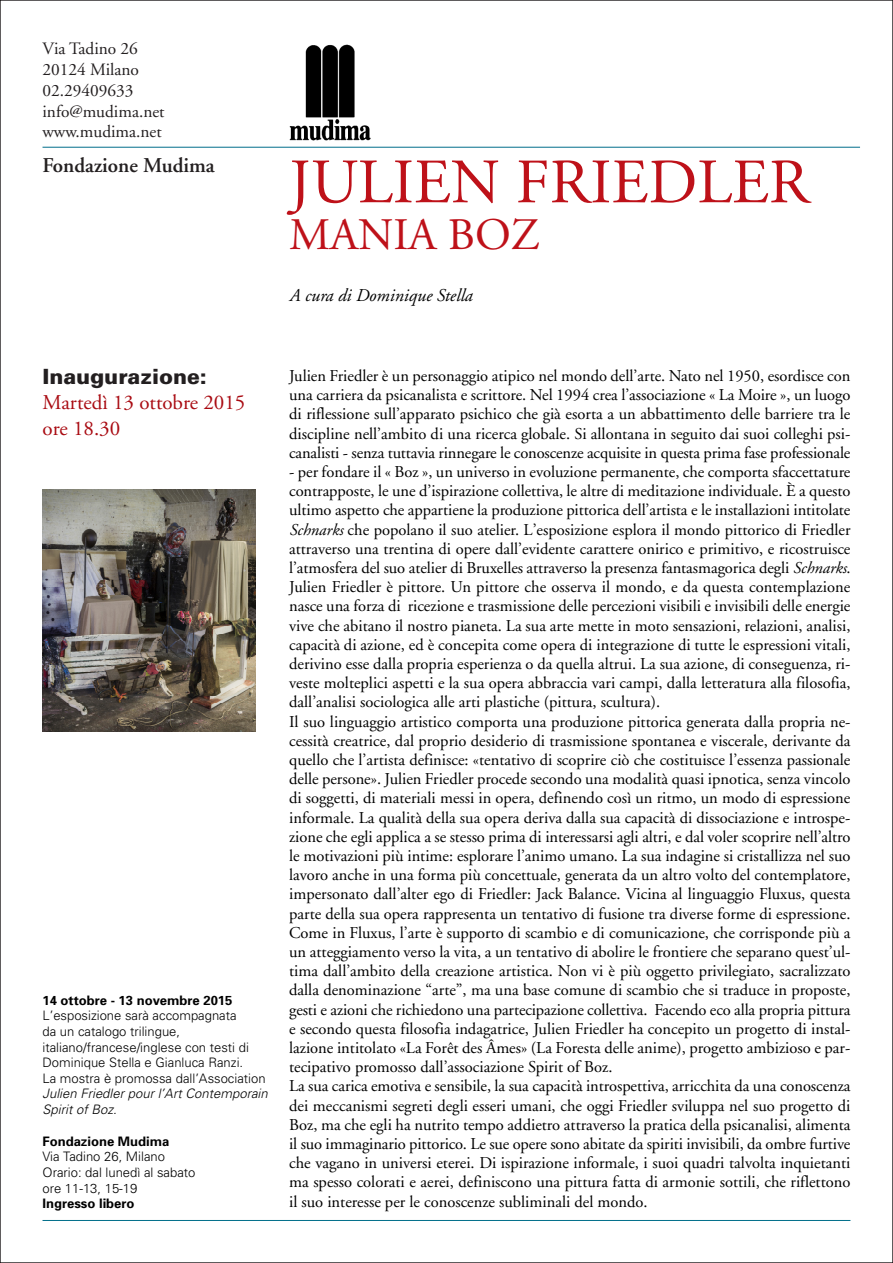
<style>
.page{position:relative;width:893px;height:1263px;background:#fff}
.page>*{position:absolute;margin:0;border:0;box-sizing:border-box;transform-origin:0 0}
.t1{font:63px "Adobe Garamond";color:#be1119}
.t2{font:45px "Adobe Garamond";color:#be1119}
.t3{font:21px/25.2px "Adobe Garamond";color:#a90b12}
.t4{font:600 21px "Adobe Garamond";color:#231f20}
.t5{font:900 21px "Univers";color:#231f20}
.t6{font:italic 18px "Adobe Garamond";color:#000}
.t7{font:17.25px/20.9px "Adobe Garamond";color:#231f20}
.t8{font:16.5px/19.2px "Adobe Garamond";color:#000;text-align:justify}
.t9{font:300 13.05px/15.6px "Univers";color:#000}
.t10{font:700 13.05px "Univers";color:#000}
.t11{font:italic 300 13.05px/15.6px "Univers";letter-spacing:.005em;color:#000}
.s1{font-style:italic}
</style>
<div class="page">
<hr style="left:43px;top:147px;width:817px;height:1px;background:#016e8a">
<hr style="left:43px;top:1220px;width:807px;height:1px;background:#016e8a">
<img style="left:289px;top:44px;width:82px;height:97px">
<img style="left:43px;top:490px;width:212px;height:242px">
<p class="t7" style="left:43px;top:40px;width:124px">Via Tadino 26<br>20124 Milano<br>02.29409633 info@mudima.net www.mudima.net</p>
<p class="t4" style="left:43px;top:157px;width:174px">Fondazione Mudima</p>
<h1 class="t1" style="left:289px;top:157px;width:522px">JULIEN FRIEDLER</h1>
<h2 class="t2" style="left:289px;top:217px;width:252px">MANIA BOZ</h2>
<p class="t6" style="left:289px;top:288px;width:185px">A cura di Dominique Stella</p>
<p class="t5" style="left:43px;top:369px;width:166px">Inaugurazione:</p>
<p class="t3" style="left:43px;top:392px;width:204px">Martedì 13 ottobre 2015 ore 18.30</p>
<p class="t10" style="left:43px;top:995px;width:191px">14 ottobre - 13 novembre 2015</p>
<p class="t9" style="left:43px;top:1009px;width:225px">L’esposizione sarà accompagnata<br>da un catalogo trilingue, italiano/francese/inglese con testi di Dominique Stella e Gianluca Ranzi.<br>La mostra è promossa dall’Association</p>
<p class="t11" style="left:43px;top:1087px;width:227px">Julien Friedler pour l’Art Contemporain<br>Spirit of Boz.</p>
<p class="t10" style="left:43px;top:1136px;width:128px">Fondazione Mudima</p>
<p class="t9" style="left:43px;top:1150px;width:154px">Via Tadino 26, Milano<br>Orario: dal lunedì al sabato ore 11-13, 15-19</p>
<p class="t10" style="left:43px;top:1199px;width:94px">Ingresso libero</p>
<p class="t8" style="left:289px;top:368px;width:563px">Julien Friedler è un personaggio atipico nel mondo dell’arte. Nato nel 1950, esordisce con una carriera da psicanalista e scrittore. Nel 1994 crea l’associazione « La Moire », un luogo di riflessione sull’apparato psichico che già esorta a un abbattimento delle barriere tra le discipline nell’ambito di una ricerca globale. Si allontana in seguito dai suoi colleghi psi&shy;canalisti - senza tuttavia rinnegare le conoscenze acquisite in questa prima fase professionale</p>
<p class="t8" style="left:289px;top:464px;width:563px;text-align:left">- per fondare il « Boz », un universo in evoluzione permanente, che comporta sfaccettature contrapposte, le une d’ispirazione collettiva, le altre di meditazione individuale. È a questo ultimo aspetto che appartiene la produzione pittorica dell’artista e le installazioni intitolate <span class="s1">Schnarks</span> che popolano il suo atelier. L’esposizione esplora il mondo pittorico di Friedler attraverso una trentina di opere dall’evidente carattere onirico e primitivo, e ricostruisce l’atmosfera del suo atelier di Bruxelles attraverso la presenza fantasmagorica degli <span class="s1">Schnarks</span>.<br>Julien Friedler è pittore. Un pittore che osserva il mondo, e da questa contemplazione nasce una forza di ricezione e trasmissione delle percezioni visibili e invisibili delle energie vive che abitano il nostro pianeta. La sua arte mette in moto sensazioni, relazioni, analisi, capacità di azione, ed è concepita come opera di integrazione di tutte le espressioni vitali, derivino esse dalla propria esperienza o da quella altrui. La sua azione, di conseguenza, ri&shy;veste molteplici aspetti e la sua opera abbraccia vari campi, dalla letteratura alla filosofia, dall’analisi sociologica alle arti plastiche (pittura, scultura).<br>Il suo linguaggio artistico comporta una produzione pittorica generata dalla propria ne&shy;cessità creatrice, dal proprio desiderio di trasmissione spontanea e viscerale, derivante da quello che l’artista definisce: «tentativo di scoprire ciò che costituisce l’essenza passionale delle persone». Julien Friedler procede secondo una modalità quasi ipnotica, senza vincolo di soggetti, di materiali messi in opera, definendo così un ritmo, un modo di espressione informale. La qualità della sua opera deriva dalla sua capacità di dissociazione e introspe&shy;zione che egli applica a se stesso prima di interessarsi agli altri, e dal voler scoprire nell’altro le motivazioni più intime: esplorare l’animo umano. La sua indagine si cristallizza nel suo lavoro anche in una forma più concettuale, generata da un altro volto del contemplatore, impersonato dall’alter ego di Friedler: Jack Balance. Vicina al linguaggio Fluxus, questa parte della sua opera rappresenta un tentativo di fusione tra diverse forme di espressione.<br>Come in Fluxus, l’arte è supporto di scambio e di comunicazione, che corrisponde più a un atteggiamento verso la vita, a un tentativo di abolire le frontiere che separano quest’ul&shy;tima dall’ambito della creazione artistica. Non vi è più oggetto privilegiato, sacralizzato dalla denominazione “arte”, ma una base comune di scambio che si traduce in proposte, gesti e azioni che richiedono una partecipazione collettiva. Facendo eco alla propria pittura e secondo questa filosofia indagatrice, Julien Friedler ha concepito un progetto di instal&shy;lazione intitolato «La Forêt des Âmes» (La Foresta delle anime), progetto ambizioso e par&shy;tecipativo promosso dall’associazione Spirit of Boz.<br>La sua carica emotiva e sensibile, la sua capacità introspettiva, arricchita da una conoscenza dei meccanismi segreti degli esseri umani, che oggi Friedler sviluppa nel suo progetto di Boz, ma che egli ha nutrito tempo addietro attraverso la pratica della psicanalisi, alimenta il suo immaginario pittorico. Le sue opere sono abitate da spiriti invisibili, da ombre furtive che vagano in universi eterei. Di ispirazione informale, i suoi quadri talvolta inquietanti ma spesso colorati e aerei, definiscono una pittura fatta di armonie sottili, che riflettono il suo interesse per le conoscenze subliminali del mondo.</p>
</div>
